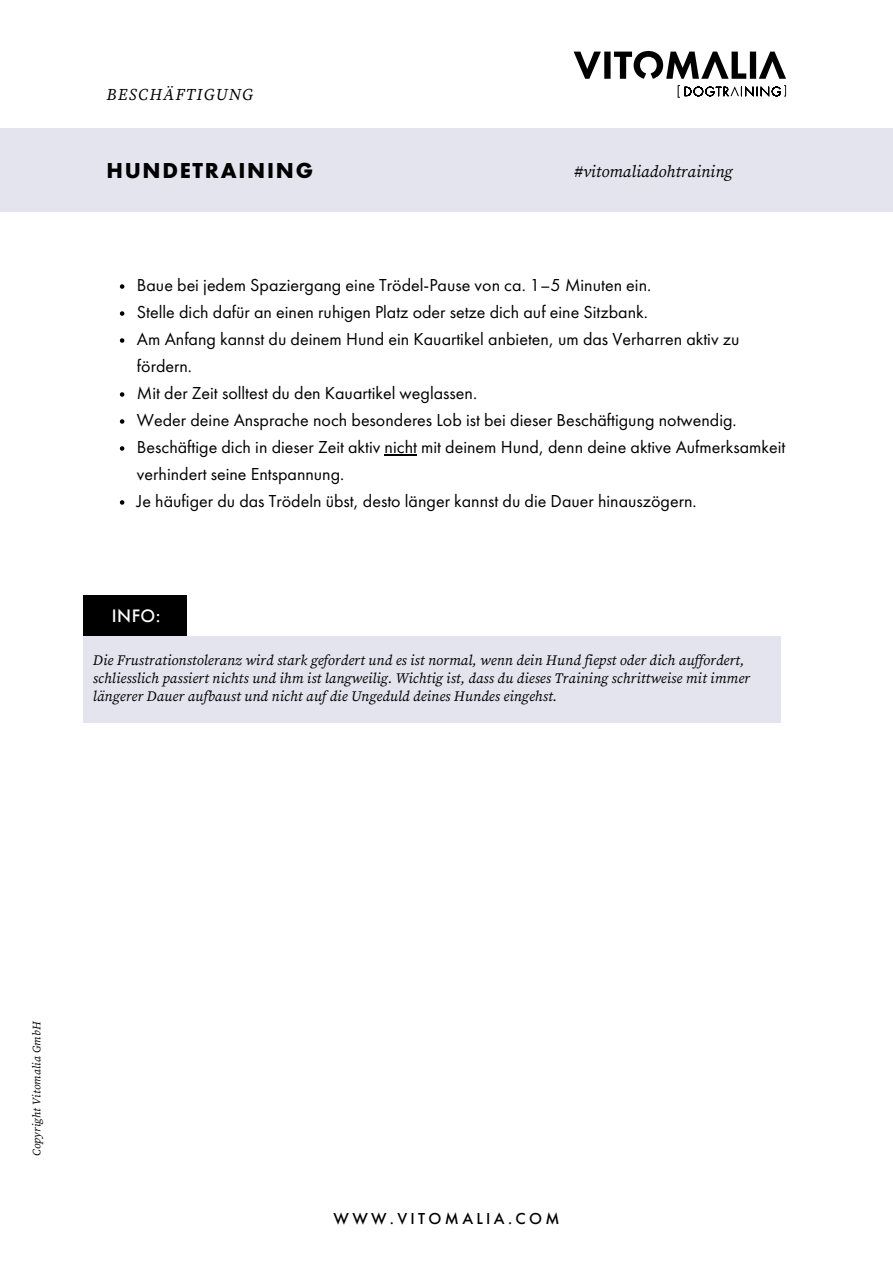
<style>
.page{position:relative;width:893px;height:1264px;background:#fff}
.page>*{position:absolute;margin:0;border:0;box-sizing:border-box;transform-origin:0 0}
.t1{font:700 22.5px "Futura PT";letter-spacing:.075em;color:#000}
.t2{font:500 18.75px "Futura PT";color:#fff}
.t3{font:18px/27px "Futura PT";color:#000}
.t4{font:italic 16.5px "Source Serif Pro";color:#000}
.t5{font:500 16.5px "Futura PT";letter-spacing:.2em;color:#000}
.t6{font:italic 16.5px "Source Serif Pro";letter-spacing:.075em;color:#000}
.t7{font:italic 14.4px/18px "Source Serif Pro";letter-spacing:.005em;color:#000}
.t8{font:italic 11.25px "Source Serif Pro";letter-spacing:.015em;color:#000}
</style>
<div class="page">
<svg style="left:120px;top:284px;width:4px;height:5px"></svg>
<svg style="left:120px;top:311px;width:4px;height:5px"></svg>
<svg style="left:120px;top:338px;width:4px;height:5px"></svg>
<svg style="left:120px;top:392px;width:4px;height:5px"></svg>
<svg style="left:120px;top:419px;width:4px;height:5px"></svg>
<svg style="left:120px;top:446px;width:4px;height:5px"></svg>
<hr style="left:384px;top:454px;width:33px;height:1px;background:#000">
<svg style="left:120px;top:500px;width:4px;height:4px"></svg>
<div style="left:83px;top:636px;width:697px;height:86px;background:#e3e4ee"></div>
<div style="left:83px;top:595px;width:103px;height:41px;background:#000"></div>
<div style="left:0;top:127px;width:892px;height:85px;background:#e3e4ee"></div>
<svg style="left:573px;top:51px;width:213px;height:28px"></svg>
<svg style="left:677px;top:85px;width:109px;height:13px"></svg>
<p class="t6" style="left:106px;top:85px;width:148px">BESCHÄFTIGUNG</p>
<p class="t1" style="left:106px;top:155px;width:208px">HUNDETRAINING</p>
<p class="t4" style="left:574px;top:161px;width:160px">#vitomaliadohtraining</p>
<p class="t3" style="left:137px;top:273px;width:515px">Baue bei jedem Spaziergang eine Trödel-Pause von ca. 1–5 Minuten ein.</p>
<p class="t3" style="left:137px;top:300px;width:512px">Stelle dich dafür an einen ruhigen Platz oder setze dich auf eine Sitzbank.</p>
<p class="t3" style="left:137px;top:327px;width:604px">Am Anfang kannst du deinem Hund ein Kauartikel anbieten, um das Verharren aktiv zu fördern.</p>
<p class="t3" style="left:137px;top:381px;width:341px">Mit der Zeit solltest du den Kauartikel weglassen.</p>
<p class="t3" style="left:137px;top:408px;width:601px">Weder deine Ansprache noch besonderes Lob ist bei dieser Beschäftigung notwendig.</p>
<p class="t3" style="left:137px;top:435px;width:650px">Beschäftige dich in dieser Zeit aktiv nicht mit deinem Hund, denn deine aktive Aufmerksamkeit verhindert seine Entspannung.</p>
<p class="t3" style="left:137px;top:488px;width:561px">Je häufiger du das Trödeln übst, desto länger kannst du die Dauer hinauszögern.</p>
<p class="t2" style="left:112px;top:603px;width:50px">INFO:</p>
<p class="t7" style="left:93px;top:652px;width:658px">Die Frustrationstoleranz wird stark gefordert und es ist normal, wenn dein Hund fiepst oder dich auf ordert, schliesslich passiert nichts und ihm ist langweilig. Wichtig ist, dass du dieses Training schrittweise mit immer längerer Dauer aufbaust und nicht auf die Ungeduld deines Hundes eingehst.</p>
<p class="t8" style="left:30px;top:1156px;width:136px;rotate:-90deg">Copyright Vitomalia GmbH</p>
<p class="t5" style="left:333px;top:1207px;width:227px">WWW.VITOMALIA.COM</p>
</div>
